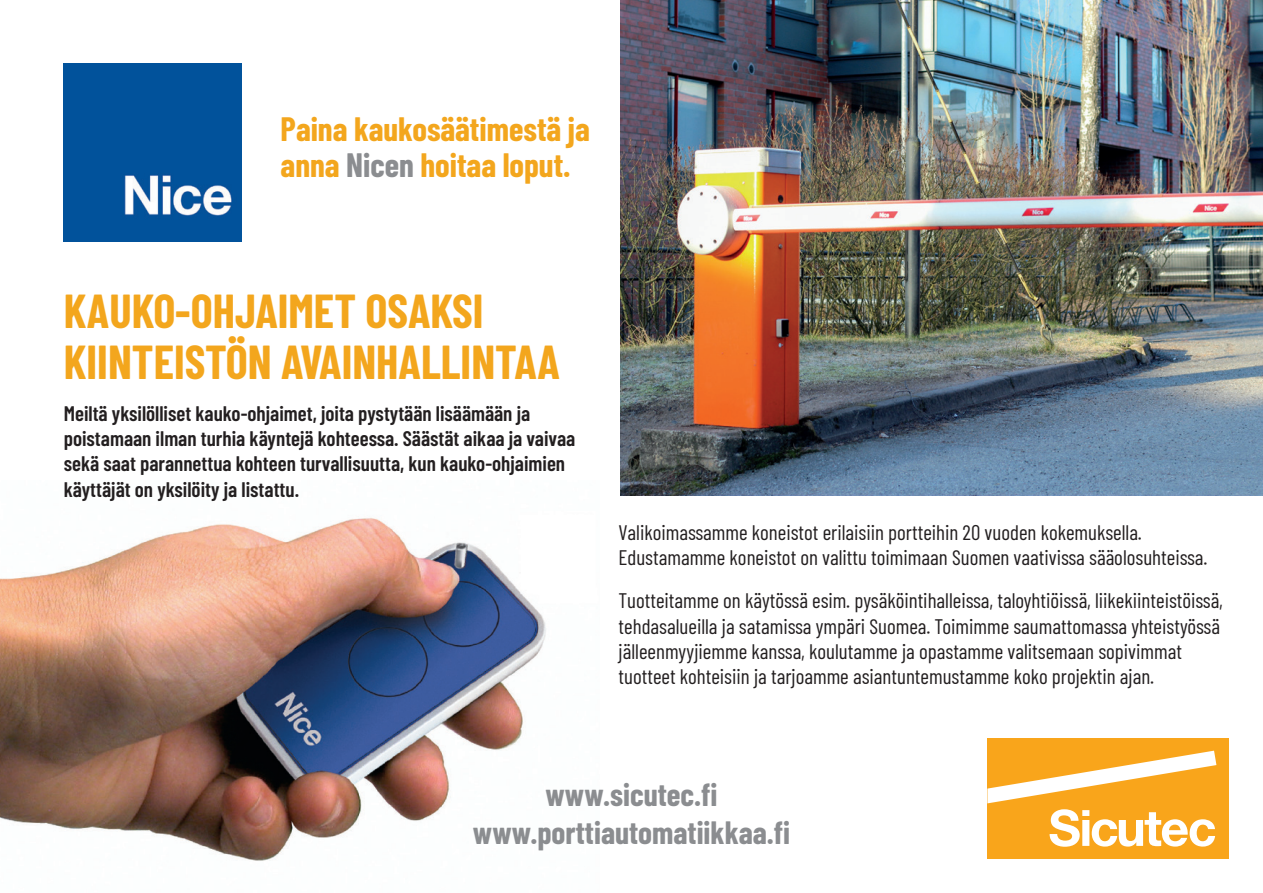
<style>
.page{position:relative;width:1263px;height:893px;background:#fff}
.page>*{position:absolute;margin:0;border:0;box-sizing:border-box;transform-origin:0 0}
.t1{font:700 46.5px/51px "Barlow Condensed";color:#f3a61d}
.t2{font:700 33px/36px "Barlow Condensed";color:#f3a61d}
.t3{font:700 31.5px/37.8px "Barlow Condensed";color:#8b8d90;text-align:center}
.t4{font:21px/25.2px "Barlow Condensed";color:#231f20}
.t5{font:600 21px/25.2px "Barlow Condensed";color:#231f20}
.s1{color:#8b8d90}
</style>
<div class="page">
<img style="left:64px;top:64px;width:177px;height:177px">
<img style="left:620px;top:51px;width:643px;height:444px">
<img style="left:0;top:517px;width:546px;height:344px">
<div style="left:987px;top:739px;width:242px;height:120px;background:#f9a51b"></div>
<svg style="left:987px;top:751px;width:229px;height:52px"></svg>
<svg style="left:1049px;top:809px;width:166px;height:38px"></svg>
<img style="left:620px;top:0;width:643px;height:51px">
<p class="t2" style="left:281px;top:109px;width:311px">Paina kaukosäätimestä ja anna <span class="s1">Nicen</span> hoitaa loput.</p>
<p class="t1" style="left:64px;top:283px;width:498px">KAUKO-OHJAIMET OSAKSI<br>KIINTEISTÖN AVAINHALLINTAA</p>
<p class="t5" style="left:64px;top:399px;width:513px">Meiltä yksilölliset kauko-ohjaimet, joita pystytään lisäämään ja poistamaan ilman turhia käyntejä kohteessa. Säästät aikaa ja vaivaa sekä saat parannettua kohteen turvallisuutta, kun kauko-ohjaimien käyttäjät on yksilöity ja listattu.</p>
<p class="t4" style="left:619px;top:518px;width:590px">Valikoimassamme koneistot erilaisiin portteihin 20 vuoden kokemuksella.<br>Edustamamme koneistot on valittu toimimaan Suomen vaativissa sääolosuhteissa.</p>
<p class="t4" style="left:619px;top:587px;width:606px">Tuotteitamme on käytössä esim. pysäköintihalleissa, taloyhtiöissä, liikekiinteistöissä, tehdasalueilla ja satamissa ympäri Suomea. Toimimme saumattomassa yhteistyössä jälleenmyyjiemme kanssa, koulutamme ja opastamme valitsemaan sopivimmat tuotteet kohteisiin ja tarjoamme asiantuntemustamme koko projektin ajan.</p>
<p class="t3" style="left:473px;top:774px;width:319px">www.sicutec.fi www.porttiautomatiikkaa.fi</p>
</div>
